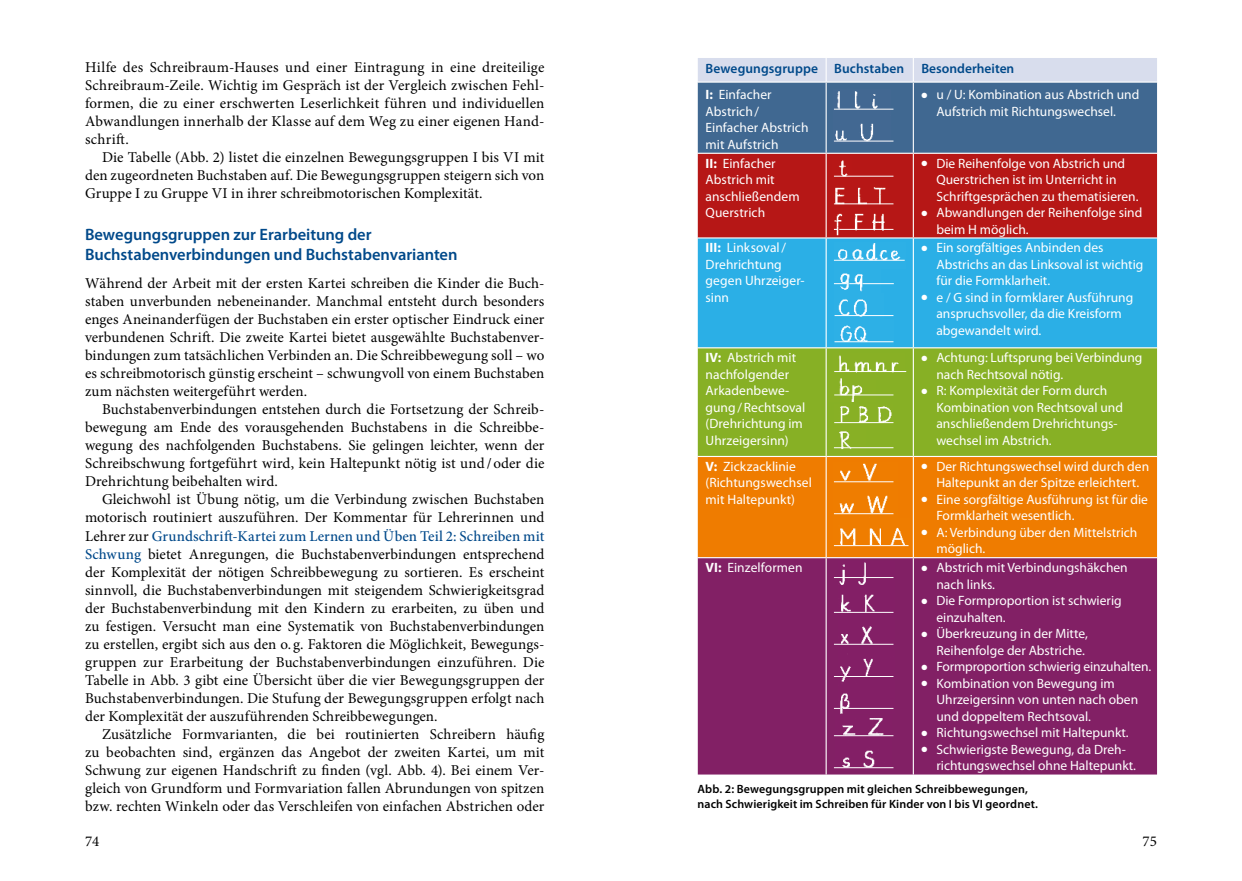
<style>
.page{position:relative;width:1242px;height:881px;background:#fff}
.page>*{position:absolute;margin:0;border:0;box-sizing:border-box;transform-origin:0 0}
.t1{font:600 16.5px/19.5px "Myriad Pro";color:#00498a}
.t2{font:15px/18px "Minion Pro";letter-spacing:.005em;color:#000;text-align:justify}
.t3{font:13.5px/16.5px "Myriad Pro";color:#fff}
.t4{font:600 13.5px "Myriad Pro";letter-spacing:.005em;color:#00498a}
.t5{font:600 12px/15px "Myriad Pro";letter-spacing:.01em;color:#000}
.s1{font-weight:500;color:#00498a}
.s2{font-weight:700}
</style>
<div class="page">
<div style="left:699px;top:238px;width:457px;height:109px;background:#2bafe6"></div>
<div style="left:699px;top:348px;width:457px;height:107px;background:#87b025"></div>
<div style="left:699px;top:457px;width:457px;height:100px;background:#ef7c00"></div>
<div style="left:699px;top:558px;width:457px;height:216px;background:#822065"></div>
<hr style="left:825px;top:238px;width:1px;height:109px;background:#fff">
<hr style="left:912px;top:238px;width:2px;height:109px;background:#fff">
<hr style="left:825px;top:348px;width:1px;height:107px;background:#fff">
<hr style="left:912px;top:348px;width:2px;height:107px;background:#fff">
<hr style="left:825px;top:457px;width:1px;height:100px;background:#fff">
<hr style="left:912px;top:457px;width:2px;height:100px;background:#fff">
<hr style="left:825px;top:558px;width:1px;height:216px;background:#fff">
<hr style="left:912px;top:558px;width:2px;height:216px;background:#fff">
<img style="left:834px;top:242px;width:71px;height:26px">
<img style="left:834px;top:267px;width:46px;height:26px">
<img style="left:834px;top:320px;width:59px;height:26px">
<img style="left:834px;top:293px;width:49px;height:27px">
<img style="left:833px;top:353px;width:72px;height:26px">
<img style="left:829px;top:375px;width:46px;height:26px">
<img style="left:829px;top:428px;width:36px;height:26px">
<img style="left:834px;top:404px;width:58px;height:24px">
<img style="left:833px;top:462px;width:64px;height:82px">
<hr style="left:834px;top:481px;width:59px;height:1px;background:#fff">
<hr style="left:834px;top:513px;width:59px;height:1px;background:#fff">
<hr style="left:834px;top:545px;width:74px;height:1px;background:#fff">
<img style="left:838px;top:561px;width:56px;height:152px">
<img style="left:836px;top:715px;width:55px;height:55px">
<hr style="left:834px;top:577px;width:59px;height:1px;background:#fff">
<hr style="left:834px;top:611px;width:59px;height:1px;background:#fff">
<hr style="left:834px;top:643px;width:59px;height:1px;background:#fff">
<hr style="left:846px;top:675px;width:47px;height:1px;background:#fff">
<hr style="left:834px;top:735px;width:59px;height:1px;background:#fff">
<hr style="left:834px;top:767px;width:59px;height:1px;background:#fff">
<hr style="left:834px;top:447px;width:59px;height:1px;background:#fff">
<hr style="left:843px;top:707px;width:50px;height:1px;background:#fff">
<svg style="left:697px;top:58px;width:460px;height:180px;background:#935d6e"></svg>
<hr style="left:834px;top:260px;width:70px;height:1px;background:#fff">
<hr style="left:862px;top:283px;width:32px;height:1px;background:#fff">
<svg style="left:834px;top:283px;width:26px;height:1px"></svg>
<hr style="left:834px;top:315px;width:59px;height:1px;background:#fff">
<hr style="left:834px;top:341px;width:59px;height:1px;background:#fff">
<hr style="left:834px;top:371px;width:72px;height:1px;background:#fff">
<hr style="left:834px;top:394px;width:59px;height:1px;background:#fff">
<hr style="left:834px;top:422px;width:59px;height:1px;background:#fff">
<img style="left:882px;top:518px;width:27px;height:26px">
<p class="t2" style="left:85px;top:58px;width:461px">Hilfe des Schreibraum-Hauses und einer Eintragung in eine dreiteilige Schreibraum-Zeile. Wichtig im Gespräch ist der Vergleich zwischen Fehl&shy;formen, die zu einer erschwerten Leserlichkeit führen und individuellen Abwandlungen innerhalb der Klasse auf dem Weg zu einer eigenen Hand&shy;schrift.</p>
<p class="t2" style="left:85px;top:148px;width:461px;text-indent:17px">Die Tabelle (Abb. 2) listet die einzelnen Bewegungsgruppen I bis VI mit den zugeordneten Buchstaben auf. Die Bewegungsgruppen steigern sich von Gruppe I zu Gruppe VI in ihrer schreibmotorischen Komplexität.</p>
<p class="t1" style="left:85px;top:225px;width:374px">Bewegungsgruppen zur Erarbeitung der<br>Buchstabenverbindungen und Buchstabenvarianten</p>
<p class="t2" style="left:85px;top:274px;width:461px">Während der Arbeit mit der ersten Kartei schreiben die Kinder die Buch&shy;staben unverbunden nebeneinander. Manchmal entsteht durch besonders enges Aneinanderfügen der Buchstaben ein erster optischer Eindruck einer verbundenen Schrift. Die zweite Kartei bietet ausgewählte Buchstabenver&shy;bindungen zum tatsächlichen Verbinden an. Die Schreibbewegung soll – wo es schreibmotorisch günstig erscheint – schwungvoll von einem Buchstaben zum nächsten weitergeführt werden.</p>
<p class="t2" style="left:85px;top:400px;width:461px;text-indent:17px">Buchstabenverbindungen entstehen durch die Fortsetzung der Schreib&shy;bewegung am Ende des vorausgehenden Buchstabens in die Schreibbe&shy;wegung des nachfolgenden Buchstabens. Sie gelingen leichter, wenn der Schreibschwung fortgeführt wird, kein Haltepunkt nötig ist und /oder die Drehrichtung beibehalten wird.</p>
<p class="t2" style="left:85px;top:490px;width:461px;text-indent:17px">Gleichwohl ist Übung nötig, um die Verbindung zwischen Buchstaben motorisch routiniert auszuführen. Der Kommentar für Lehrerinnen und Lehrer zur <span class="s1">Grundschrift-Kartei zum Lernen und Üben Teil 2: Schreiben mit Schwung</span> bietet Anregungen, die Buchstabenverbindungen entsprechend der Komplexität der nötigen Schreibbewegung zu sortieren. Es erscheint sinnvoll, die Buchstabenverbindungen mit steigendem Schwierigkeitsgrad der Buchstabenverbindung mit den Kindern zu erarbeiten, zu üben und zu festigen. Versucht man eine Systematik von Buchstabenverbindungen zu erstellen, ergibt sich aus den o. g. Faktoren die Möglichkeit, Bewegungs&shy;gruppen zur Erarbeitung der Buchstabenverbindungen einzuführen. Die Tabelle in Abb. 3 gibt eine Übersicht über die vier Bewegungsgruppen der Buchstabenverbindungen. Die Stufung der Bewegungsgruppen erfolgt nach der Komplexität der auszuführenden Schreibbewegungen.</p>
<p class="t2" style="left:85px;top:724px;width:461px;text-indent:17px">Zusätzliche Formvarianten, die bei routinierten Schreibern häufig zu beobachten sind, ergänzen das Angebot der zweiten Kartei, um mit Schwung zur eigenen Handschrift zu finden (vgl. Abb. 4). Bei einem Ver&shy;gleich von Grundform und Formvariation fallen Abrundungen von spitzen bzw. rechten Winkeln oder das Verschleifen von einfachen Abstrichen oder</p>
<p class="t4" style="left:705px;top:61px;width:200px">Bewegungsgruppe Buchstaben</p>
<p class="t4" style="left:921px;top:61px;width:94px">Besonderheiten</p>
<p class="t3" style="left:705px;top:87px;width:104px"><span class="s2">I:</span> Einfacher<br>Abstrich/<br>Einfacher Abstrich mit Aufstrich</p>
<p class="t3" style="left:936px;top:87px;width:204px;text-indent:-15px">● u / U: Kombination aus Abstrich und<br>Aufstrich mit Richtungswechsel.</p>
<p class="t3" style="left:705px;top:155px;width:96px"><span class="s2">II:</span> Einfacher<br>Abstrich mit anschließendem<br>Querstrich</p>
<p class="t3" style="left:936px;top:155px;width:203px;text-indent:-15px">● Die Reihenfolge von Abstrich und<br>Querstrichen ist im Unterricht in<br>Schriftgesprächen zu thematisieren.</p>
<p class="t3" style="left:936px;top:204px;width:207px;text-indent:-15px">● Abwandlungen der Reihenfolge sind beim H möglich.</p>
<p class="t3" style="left:705px;top:240px;width:100px"><span class="s2">III:</span> Linksoval/<br>Drehrichtung gegen Uhrzeiger&shy;sinn</p>
<p class="t3" style="left:936px;top:240px;width:208px;text-indent:-15px">● Ein sorgfältiges Anbinden des<br>Abstrichs an das Linksoval ist wichtig für die Formklarheit.</p>
<p class="t3" style="left:936px;top:289px;width:198px;text-indent:-15px">● e / G sind in formklarer Ausführung anspruchsvoller, da die Kreisform abgewandelt wird.</p>
<p class="t3" style="left:705px;top:349px;width:101px"><span class="s2">IV:</span> Abstrich mit nachfolgender<br>Arkadenbewe&shy;gung/Rechtsoval (Drehrichtung im<br>Uhrzeigersinn)</p>
<p class="t3" style="left:936px;top:349px;width:207px;text-indent:-15px">● Achtung: Luftsprung bei Verbindung nach Rechtsoval nötig.</p>
<p class="t3" style="left:936px;top:382px;width:188px;text-indent:-15px">● R: Komplexität der Form durch<br>Kombination von Rechtsoval und anschließendem Drehrichtungs&shy;wechsel im Abstrich.</p>
<p class="t3" style="left:705px;top:458px;width:108px"><span class="s2">V:</span> Zickzacklinie (Richtungswechsel mit Haltepunkt)</p>
<p class="t3" style="left:921px;top:458px;width:229px;text-align:center">● Der Richtungswechsel wird durch den<br>Haltepunkt an der Spitze erleichtert.</p>
<p class="t3" style="left:936px;top:491px;width:213px;text-indent:-15px">● Eine sorgfältige Ausführung ist für die<br>Formklarheit wesentlich.</p>
<p class="t3" style="left:936px;top:524px;width:202px;text-indent:-15px">● A: Verbindung über den Mittelstrich möglich.</p>
<p class="t3" style="left:705px;top:559px;width:98px"><span class="s2">VI:</span> Einzelformen</p>
<p class="t3" style="left:936px;top:559px;width:193px;text-indent:-15px">● Abstrich mit Verbindungshäkchen nach links.</p>
<p class="t3" style="left:936px;top:592px;width:187px;text-indent:-15px">● Die Formproportion ist schwierig einzuhalten.</p>
<p class="t3" style="left:921px;top:625px;width:168px;text-align:right">● Überkreuzung in der Mitte,<br>Reihenfolge der Abstriche.</p>
<p class="t3" style="left:921px;top:658px;width:231px">● Formproportion schwierig einzuhalten.</p>
<p class="t3" style="left:936px;top:675px;width:203px;text-indent:-15px">● Kombination von Bewegung im<br>Uhrzeigersinn von unten nach oben und doppeltem Rechtsoval.</p>
<p class="t3" style="left:921px;top:724px;width:209px">● Richtungswechsel mit Haltepunkt.</p>
<p class="t3" style="left:936px;top:741px;width:201px;text-indent:-15px">● Schwierigste Bewegung, da Dreh&shy;richtungswechsel ohne Haltepunkt.</p>
<p class="t5" style="left:697px;top:781px;width:342px">Abb. 2: Bewegungsgruppen mit gleichen Schreibbewegungen, nach Schwierigkeit im Schreiben für Kinder von I bis VI geordnet.</p>
<p class="t2" style="left:85px;top:832px;width:16px">74</p>
<p class="t2" style="left:1142px;top:832px;width:16px">75</p>
</div>
